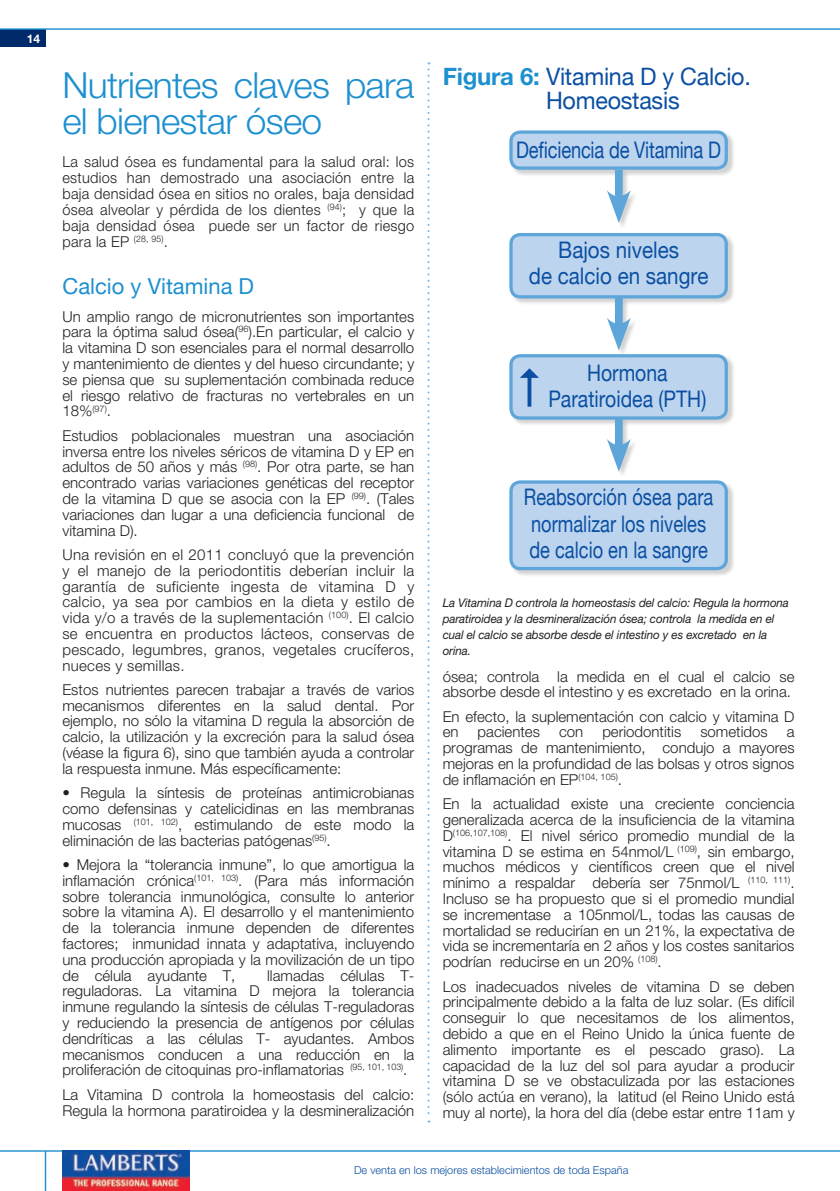
<style>
.page{position:relative;width:840px;height:1191px;background:#fff}
.page>*{position:absolute;margin:0;border:0;box-sizing:border-box;transform-origin:0 0}
.t1{font:300 36px/36px "Helvetica Neue";letter-spacing:-.02em;color:#1d90d0}
.t2{font:24px/24px "Helvetica Neue";letter-spacing:-.01em;color:#0a4fa2}
.t3{font:22.8px/26.2px "Helvetica Neue";color:#0a4fa2;scale:.8 1}
.t4{font:22.8px/26.2px "Helvetica Neue";color:#0a4fa2;text-align:center;scale:.9 1}
.t5{font:22.8px/26.2px "Helvetica Neue";color:#0a4fa2;text-align:center;scale:.85 1}
.t6{font:22px "Helvetica Neue";color:#1d90d0}
.t7{font:300 15px/15.8px "Helvetica Neue";color:#231f20;text-align:justify}
.t8{font:italic 12px/16px "Helvetica Neue";letter-spacing:-.01em;color:#231f20}
.t9{font:700 12px "Helvetica Neue";color:#fff}
.t10{font:300 11px "Helvetica Neue";color:#0a4fa2}
.s1{font-weight:700;color:#1d90d0}
</style>
<div class="page">
<div style="left:0;top:30px;width:45px;height:17px;background:#002a69"></div>
<hr style="left:45px;top:1151px;width:1px;height:40px;background:#1d90d0">
<hr style="left:0;top:1150px;width:839px;height:1px;background:#1d90d0">
<hr style="left:0;top:28px;width:839px;height:2px;background:#1d90d0">
<svg style="left:427px;top:62px;width:2px;height:1060px"></svg>
<div style="left:509px;top:131px;width:225px;height:46px;background:#231f20;opacity:.2"></div>
<div style="left:510px;top:132px;width:215px;height:36px;background:#bcd4ee;border-radius:9px"></div>
<div style="left:509px;top:130px;width:218px;height:40px;border:3px solid #5ea5da;border-radius:9px"></div>
<div style="left:607px;top:170px;width:30px;height:60px;background:#231f20;opacity:.2"></div>
<div style="left:614px;top:170px;width:8px;height:34px;background:#5ea5da"></div>
<svg style="left:607px;top:190px;width:23px;height:33px"></svg>
<div style="left:509px;top:233px;width:225px;height:72px;background:#231f20;opacity:.2"></div>
<div style="left:510px;top:235px;width:215px;height:62px;background:#bcd4ee;border-radius:9px"></div>
<div style="left:509px;top:233px;width:218px;height:65px;border:3px solid #5ea5da;border-radius:9px"></div>
<div style="left:607px;top:298px;width:30px;height:59px;background:#231f20;opacity:.2"></div>
<div style="left:614px;top:297px;width:8px;height:34px;background:#5ea5da"></div>
<svg style="left:607px;top:318px;width:23px;height:32px"></svg>
<div style="left:509px;top:354px;width:225px;height:72px;background:#231f20;opacity:.2"></div>
<div style="left:510px;top:356px;width:215px;height:62px;background:#bcd4ee;border-radius:9px"></div>
<div style="left:509px;top:354px;width:218px;height:65px;border:3px solid #5ea5da;border-radius:9px"></div>
<div style="left:607px;top:419px;width:30px;height:59px;background:#231f20;opacity:.2"></div>
<div style="left:614px;top:418px;width:8px;height:34px;background:#5ea5da"></div>
<svg style="left:607px;top:439px;width:23px;height:33px"></svg>
<div style="left:509px;top:481px;width:225px;height:96px;background:#231f20;opacity:.2"></div>
<div style="left:510px;top:482px;width:215px;height:86px;background:#bcd4ee;border-radius:9px"></div>
<div style="left:509px;top:480px;width:218px;height:90px;border:3px solid #5ea5da;border-radius:9px"></div>
<img style="left:62px;top:1150px;width:128px;height:41px">
<p class="t9" style="left:27px;top:31px;width:15px">14</p>
<h1 class="t1" style="left:62px;top:67px;width:353px">Nutrientes claves para el bienestar óseo</h1>
<p class="t7" style="left:62px;top:154px;width:353px">La salud ósea es fundamental para la salud oral: los estudios han demostrado una asociación entre la baja densidad ósea en sitios no orales, baja densidad ósea alveolar y pérdida de los dientes <sup>(94)</sup>; y que la baja densidad ósea puede ser un factor de riesgo para la EP <sup>(28,</sup> <sup>95)</sup>.</p>
<h3 class="t6" style="left:62px;top:273px;width:193px">Calcio y Vitamina D</h3>
<p class="t7" style="left:62px;top:308px;width:353px">Un amplio rango de micronutrientes son importantes para la óptima salud ósea(<sup>96</sup>).En particular, el calcio y la vitamina D son esenciales para el normal desarrollo y mantenimiento de dientes y del hueso circundante; y se piensa que su suplementación combinada reduce el riesgo relativo de fracturas no vertebrales en un 18%<sup>(97)</sup>.</p>
<p class="t7" style="left:62px;top:427px;width:353px">Estudios poblacionales muestran una asociación inversa entre los niveles séricos de vitamina D y EP en adultos de 50 años y más <sup>(98)</sup>. Por otra parte, se han encontrado varias variaciones genéticas del receptor de la vitamina D que se asocia con la EP <sup>(99)</sup>. (Tales variaciones dan lugar a una deficiencia funcional de vitamina D).</p>
<p class="t7" style="left:62px;top:546px;width:353px">Una revisión en el 2011 concluyó que la prevención y el manejo de la periodontitis deberían incluir la garantía de suficiente ingesta de vitamina D y calcio, ya sea por cambios en la dieta y estilo de vida y/o a través de la suplementación <sup>(100)</sup>. El calcio se encuentra en productos lácteos, conservas de pescado, legumbres, granos, vegetales crucíferos, nueces y semillas.</p>
<p class="t7" style="left:62px;top:681px;width:353px">Estos nutrientes parecen trabajar a través de varios mecanismos diferentes en la salud dental. Por ejemplo, no sólo la vitamina D regula la absorción de calcio, la utilización y la excreción para la salud ósea (véase la figura 6), sino que también ayuda a controlar la respuesta inmune. Más específicamente:</p>
<p class="t7" style="left:62px;top:784px;width:353px">• Regula la síntesis de proteínas antimicrobianas como defensinas y catelicidinas en las membranas mucosas <sup>(101,</sup> <sup>102)</sup>, estimulando de este modo la eliminación de las bacterias patógenas<sup>(95)</sup>.</p>
<p class="t7" style="left:62px;top:856px;width:353px">• Mejora la “tolerancia inmune”, lo que amortigua la inflamación crónica<sup>(101,</sup> <sup>103)</sup>. (Para más información sobre tolerancia inmunológica, consulte lo anterior sobre la vitamina A). El desarrollo y el mantenimiento de la tolerancia inmune dependen de diferentes factores; inmunidad innata y adaptativa, incluyendo una producción apropiada y la movilización de un tipo de célula ayudante T,</p>
<p class="t7" style="left:62px;top:967px;width:353px;text-indent:205px">llamadas células T&shy;reguladoras. La vitamina D mejora la tolerancia inmune regulando la síntesis de células T-reguladoras y reduciendo la presencia de antígenos por células dendríticas a las células T- ayudantes. Ambos mecanismos conducen a una reducción en la proliferación de citoquinas pro-inflamatorias <sup>(95,</sup> <sup>101,</sup> <sup>103)</sup>.</p>
<p class="t7" style="left:62px;top:1086px;width:353px">La Vitamina D controla la homeostasis del calcio:<br>Regula la hormona paratiroidea y la desmineralización</p>
<h2 class="t2" style="left:545px;top:64px;width:206px;text-indent:-103px"><span class="s1">Figura 6:</span> Vitamina D y Calcio.<br>Homeostasis</h2>
<h3 class="t3" style="left:516px;top:137px;width:257px">Deficiencia de Vitamina D</h3>
<h3 class="t4" style="left:528px;top:236px;width:201px">Bajos niveles<br>de calcio en sangre</h3>
<h3 class="t5" style="left:548px;top:359px;width:187px">Hormona<br>Paratiroidea (PTH)</h3>
<h3 class="t3" style="left:523px;top:484px;width:238px">Reabsorción ósea para normalizar los niveles de calcio en la sangre</h3>
<p class="t8" style="left:442px;top:594px;width:347px">La Vitamina D controla la homeostasis del calcio: Regula la hormona paratiroidea y la desmineralización ósea; controla la medida en el cual el calcio se absorbe desde el intestino y es excretado en la orina.</p>
<p class="t7" style="left:442px;top:668px;width:353px">ósea; controla la medida en el cual el calcio se absorbe desde el intestino y es excretado en la orina.</p>
<p class="t7" style="left:442px;top:708px;width:353px">En efecto, la suplementación con calcio y vitamina D en</p>
<p class="t7" style="left:477px;top:724px;width:64px">pacientes</p>
<p class="t7" style="left:558px;top:724px;width:26px">con</p>
<p class="t7" style="left:602px;top:724px;width:80px">periodontitis</p>
<p class="t7" style="left:700px;top:724px;width:69px">sometidos</p>
<p class="t7" style="left:442px;top:724px;width:353px;text-indent:344px">a programas de mantenimiento, condujo a mayores mejoras en la profundidad de las bolsas y otros signos de inflamación en EP<sup>(104,</sup> <sup>105)</sup>.</p>
<p class="t7" style="left:442px;top:795px;width:353px">En la actualidad existe una creciente conciencia generalizada acerca de la insuficiencia de la vitamina D<sup>(106,107,108)</sup>. El nivel sérico promedio mundial de la vitamina D se estima en 54nmol/L <sup>(109)</sup>, sin embargo, muchos médicos y científicos creen que el nivel mínimo a respaldar debería ser 75nmol/L <sup>(110,</sup> <sup>111)</sup>.<br>Incluso se ha propuesto que si el promedio mundial se incrementase a 105nmol/L, todas las causas de mortalidad se reducirían en un 21%, la expectativa de vida se incrementaría en 2 años y los costes sanitarios podrían reducirse en un 20% <sup>(108)</sup>.</p>
<p class="t7" style="left:442px;top:978px;width:353px">Los inadecuados niveles de vitamina D se deben principalmente debido a la falta de luz solar. (Es difícil conseguir lo que necesitamos de los alimentos, debido a que en el Reino Unido la única fuente de alimento importante es el pescado graso). La capacidad de la luz del sol para ayudar a producir vitamina D se ve obstaculizada por las estaciones (sólo actúa en verano), la latitud (el Reino Unido está muy al norte), la hora del día (debe estar entre 11am y</p>
<p class="t10" style="left:354px;top:1163px;width:276px">De venta en los mejores establecimientos de toda España</p>
</div>
